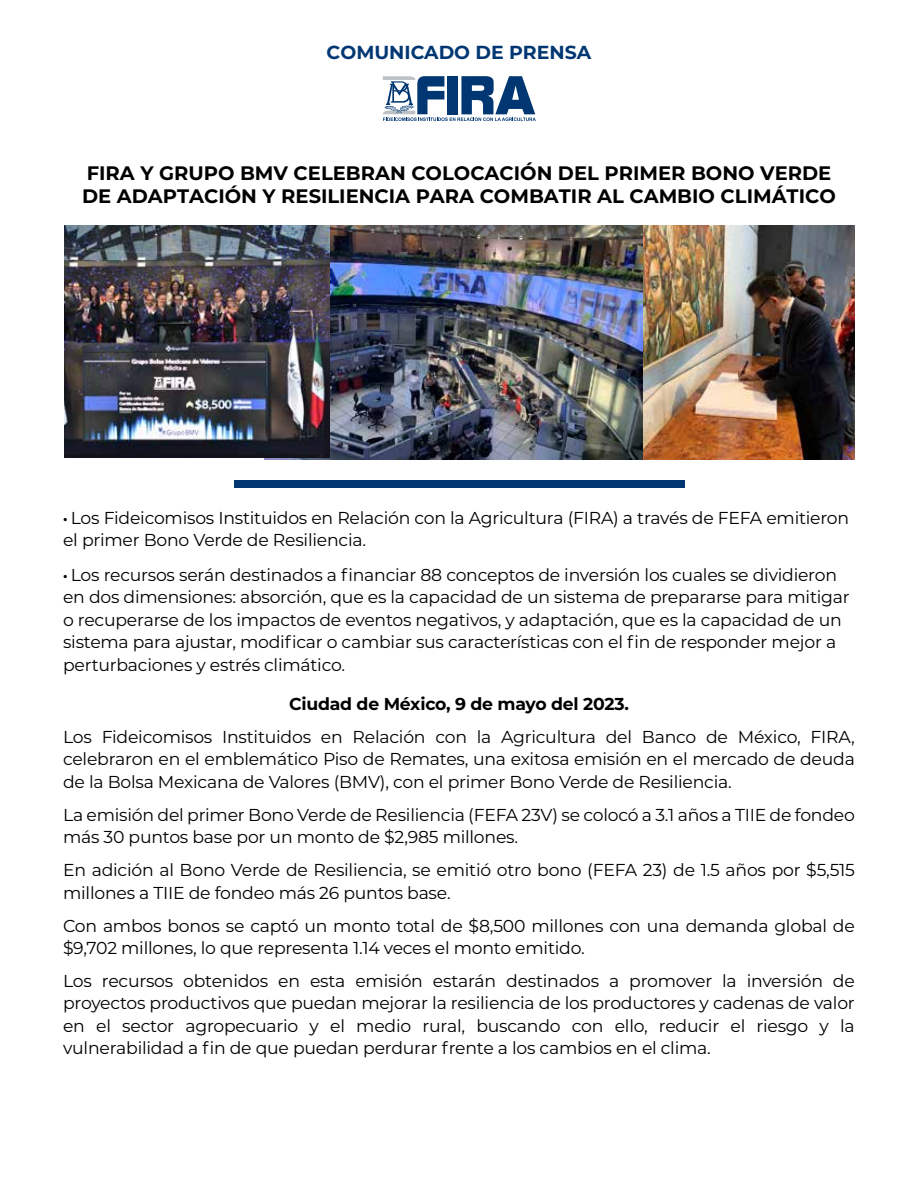
<style>
.page{position:relative;width:918px;height:1188px;background:#fff}
.page>*{position:absolute;margin:0;border:0;box-sizing:border-box;transform-origin:0 0}
.t1{font:700 19.5px/23.4px "Montserrat";color:#000}
.t2{font:700 18.9px "Montserrat";color:#003772}
.t3{font:17.25px/22.5px "Montserrat";letter-spacing:-.015em;color:#000}
.t4{font:700 17.25px "Montserrat";letter-spacing:-.015em;color:#000}
.s1{font-family:"Myriad Pro";font-weight:700}
</style>
<div class="page">
<svg style="left:382px;top:76px;width:154px;height:45px"></svg>
<div style="left:234px;top:480px;width:450px;height:8px;background:#003772"></div>
<img style="left:643px;top:226px;width:212px;height:233px">
<img style="left:265px;top:226px;width:378px;height:233px">
<img style="left:64px;top:226px;width:265px;height:232px">
<p class="t2" style="left:327px;top:38px;width:266px">COMUNICADO DE PRENSA</p>
<p class="t1" style="left:82px;top:160px;width:755px">FIRA Y GRUPO BMV CELEBRAN COLOCACIÓN DEL PRIMER BONO VERDE<br>DE ADAPTACIÓN Y RESILIENCIA PARA COMBATIR AL CAMBIO CLIMÁTICO</p>
<p class="t3" style="left:63px;top:506px;width:788px"><span class="s1">·</span> Los Fideicomisos Instituidos en Relación con la Agricultura (FIRA) a través de FEFA emitieron el primer Bono Verde de Resiliencia.</p>
<p class="t3" style="left:63px;top:563px;width:788px"><span class="s1">·</span> Los recursos serán destinados a financiar 88 conceptos de inversión los cuales se dividieron en dos dimensiones: absorción, que es la capacidad de un sistema de prepararse para mitigar o recuperarse de los impactos de eventos negativos, y adaptación, que es la capacidad de un sistema para ajustar, modificar o cambiar sus características con el fin de responder mejor a perturbaciones y estrés climático.</p>
<p class="t4" style="left:289px;top:692px;width:341px">Ciudad de México, 9 de mayo del 2023.</p>
<p class="t3" style="left:63px;top:725px;width:793px;text-align:justify">Los Fideicomisos Instituidos en Relación con la Agricultura del Banco de México, FIRA, celebraron en el emblemático Piso de Remates, una exitosa emisión en el mercado de deuda de la Bolsa Mexicana de Valores (BMV), con el primer Bono Verde de Resiliencia.</p>
<p class="t3" style="left:63px;top:803px;width:793px">La emisión del primer Bono Verde de Resiliencia (FEFA 23V) se colocó a 3.1 años a TIIE de fondeo más 30 puntos base por un monto de $2,985 millones.</p>
<p class="t3" style="left:63px;top:858px;width:793px">En adición al Bono Verde de Resiliencia, se emitió otro bono (FEFA 23) de 1.5 años por $5,515 millones a TIIE de fondeo más 26 puntos base.</p>
<p class="t3" style="left:63px;top:914px;width:793px">Con ambos bonos se captó un monto total de $8,500 millones con una demanda global de $9,702 millones, lo que representa 1.14 veces el monto emitido.</p>
<p class="t3" style="left:63px;top:969px;width:793px;text-align:justify">Los recursos obtenidos en esta emisión estarán destinados a promover la inversión de proyectos productivos que puedan mejorar la resiliencia de los productores y cadenas de valor en el sector agropecuario y el medio rural, buscando con ello, reducir el riesgo y la vulnerabilidad a fin de que puedan perdurar frente a los cambios en el clima.</p>
</div>
